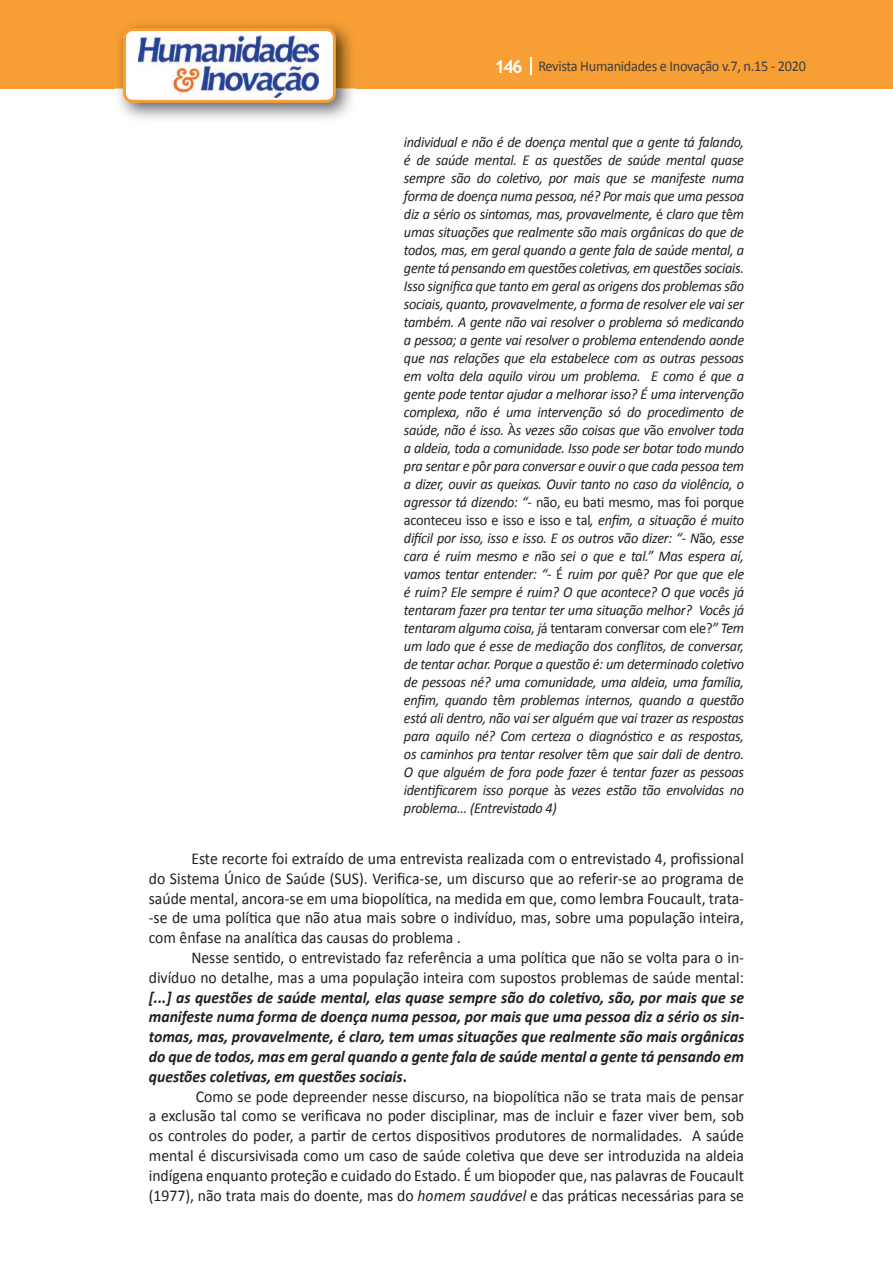
<style>
.page{position:relative;width:893px;height:1263px;background:#fff}
.page>*{position:absolute;margin:0;border:0;box-sizing:border-box;transform-origin:0 0}
.t1{font:16.5px/19.8px "Calibri";color:#231f20;text-align:justify;scale:.95 1}
.t2{font:italic 700 16.5px/19.8px "Calibri";color:#231f20;text-align:justify;scale:.95 1}
.t3{font:italic 15px/18px "Calibri";letter-spacing:-.02em;color:#231f20;text-align:justify;scale:.95 1}
.t4{font:15px "Calibri";letter-spacing:-.02em;color:#3e3e3f;scale:.95 1}
.s1{font-family:"Trebuchet MS";font-weight:700;font-size:18px;color:#fff}
.s2{font-style:normal}
.s3{font-style:italic}
</style>
<div class="page">
<div style="left:0;top:0;width:893px;height:88px;background:#f79e34"></div>
<svg style="left:530px;top:57px;width:2px;height:18px"></svg>
<img style="left:115px;top:24px;width:241px;height:95px">
<svg style="left:123px;top:28px;width:213px;height:75px"></svg>
<p class="t4" style="left:495px;top:57px;width:329px"><span class="s1">146</span> Revista Humanidades e Inovação v.7, n.15 - 2020</p>
<p class="t3" style="left:404px;top:133px;width:360px">individual e não é de doença mental que a gente tá falando, é de saúde mental. E as questões de saúde mental quase sempre são do coletivo, por mais que se manifeste numa forma de doença numa pessoa, né? Por mais que uma pessoa diz a s<span class="s2">é</span>rio os sintomas, mas, provavelmente, <span class="s2">é</span> claro que t<span class="s2">ê</span>m umas situações que realmente são mais orgânicas do que de todos, mas, em geral quando a gente fala de saúde mental, a gente tá pensando em questões coletivas, em questões sociais.<br>Isso significa que tanto em geral as origens dos problemas são sociais, quanto, provavelmente, a forma de resolver ele vai ser também. A gente não vai resolver o problema só medicando a pessoa; a gente vai resolver o problema entendendo aonde que nas relações que ela estabelece com as outras pessoas em volta dela aquilo virou um problema. E como é que a gente pode tentar ajudar a melhorar isso? É uma intervenção complexa, não é uma intervenção só do procedimento de saúde, não é isso. <span class="s2">À</span>s vezes são coisas que v<span class="s2">ão</span> envolver toda a aldeia, toda a comunidade. Isso pode ser botar todo mundo pra sentar e p<span class="s2">ô</span>r para conversar e ouvir o que cada pessoa tem a dizer, ouvir as queixas. Ouvir tanto no caso da violência, o agressor tá dizendo: “- <span class="s2">não, eu bati mesmo, mas foi porque aconteceu isso e isso e isso e tal</span>, enfim, a situação é muito difícil por isso, isso e isso. E os outros vão dizer: “- N<span class="s2">ão</span>, esse cara é ruim mesmo e n<span class="s2">ão</span> sei o que e tal.” Mas espera aí, vamos tentar entender: “- <span class="s2">É</span> ruim por qu<span class="s2">ê</span>? Por que que ele é ruim? Ele sempre é ruim? O que acontece? O que vocês já tentaram fazer pra tentar ter uma situação melhor? Vocês já tentaram alguma coisa, j<span class="s2">á tentaram conversar com ele?</span>” Tem um lado que é esse de mediação dos conflitos, de conversar, de tentar achar. Porque a questão é: um determinado coletivo de pessoas né? uma comunidade, uma aldeia, uma família, enfim, quando t<span class="s2">ê</span>m problemas internos, quando a questão está ali dentro, não vai ser alguém que vai trazer as respostas para aquilo né? Com certeza o diagnóstico e as respostas, os caminhos pra tentar resolver t<span class="s2">ê</span>m que sair dali de dentro.<br>O que alguém de fora pode fazer <span class="s2">é</span> tentar fazer as pessoas identificarem isso porque <span class="s2">à</span>s vezes estão tão envolvidas no problema... (Entrevistado 4)</p>
<p class="t1" style="left:149px;top:849px;width:628px;text-indent:43px">Este recorte foi extraído de uma entrevista realizada com o entrevistado 4, profissional do Sistema Único de Saúde (SUS). Verifica-se, um discurso que ao referir-se ao programa de saúde mental, ancora-se em uma biopolítica, na medida em que, como lembra Foucault, trata--se de uma política que não atua mais sobre o indivíduo, mas, sobre uma população inteira, com ênfase na analítica das causas do problema .</p>
<p class="t1" style="left:149px;top:948px;width:628px;text-align:right">Nesse sentido, o entrevistado faz referência a uma política que não se volta para o in&shy;divíduo no detalhe, mas a uma população inteira com supostos problemas de saúde mental:</p>
<p class="t2" style="left:149px;top:987px;width:628px">[...] as questões de saúde mental, elas quase sempre são do coletivo, são, por mais que se manifeste numa forma de doença numa pessoa, por mais que uma pessoa diz a sério os sin&shy;tomas, mas, provavelmente, é claro, tem umas situações que realmente são mais orgânicas do que de todos, mas em geral quando a gente fala de saúde mental a gente tá pensando em questões coletivas, em questões sociais<span class="s2">.</span></p>
<p class="t1" style="left:149px;top:1086px;width:628px;text-indent:47px">Como se pode depreender nesse discurso, na biopolítica não se trata mais de pensar a exclusão tal como se verificava no poder disciplinar, mas de incluir e fazer viver bem, sob os controles do poder, a partir de certos dispositivos produtores de normalidades. A saúde mental é discursivisada como um caso de saúde coletiva que deve ser introduzida na aldeia indígena enquanto proteção e cuidado do Estado. É um biopoder que, nas palavras de Foucault (1977), não trata mais do doente, mas do <span class="s3">homem saudável</span> e das práticas necessárias para se</p>
</div>
